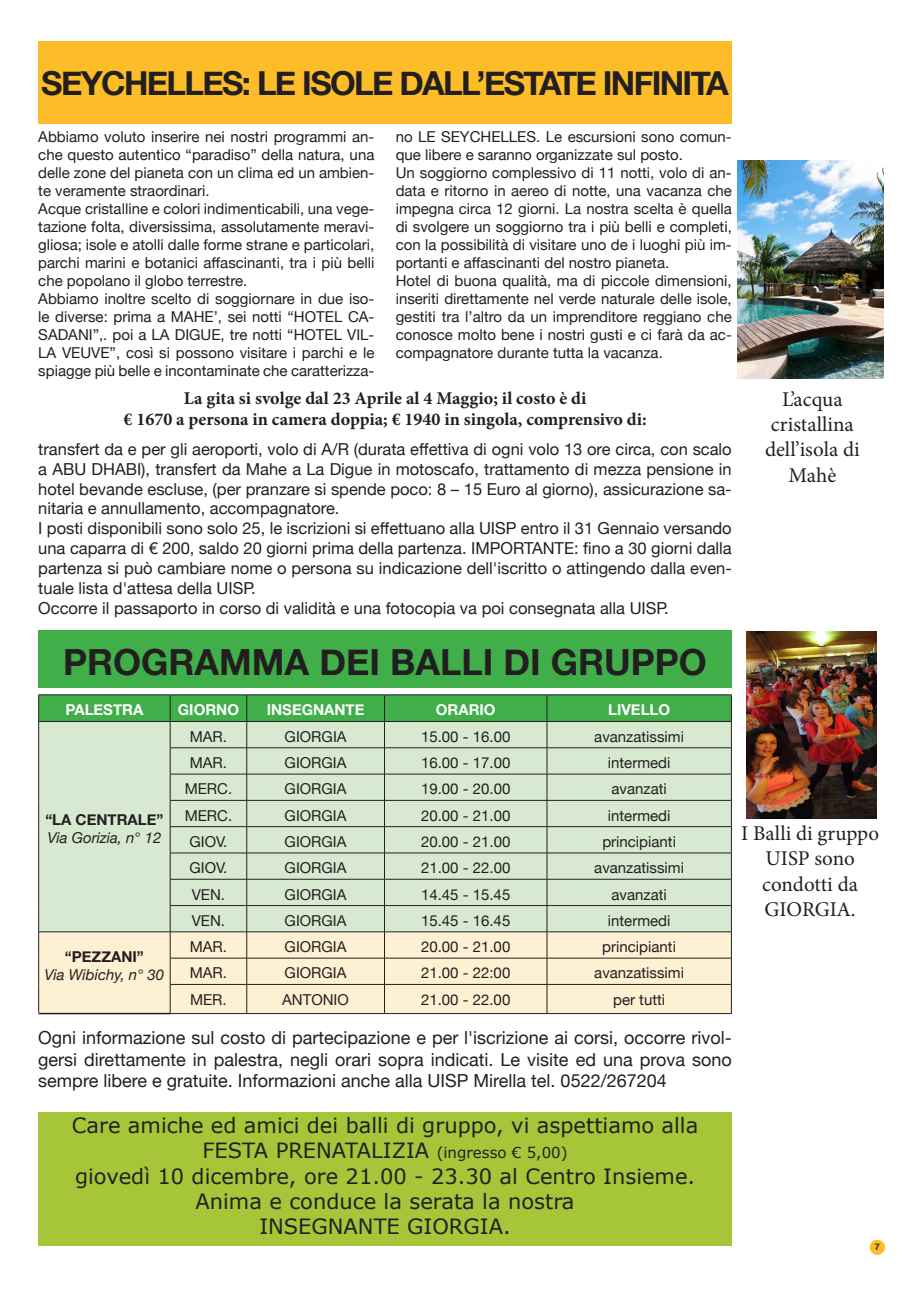
<style>
.page{position:relative;width:919px;height:1289px;background:#fff}
.page>*{position:absolute;margin:0;border:0;box-sizing:border-box;transform-origin:0 0}
.t1{font:700 36px "Helvetica Neue";color:#231f20}
.t2{font:700 33px "Helvetica Neue";letter-spacing:-.05em;color:#231f20}
.t3{font:21px/25.2px "Verdana";color:#231f20;text-align:center}
.t4{font:21px/25.2px "Minion Pro";color:#231f20;text-align:center}
.t5{font:18px/21.6px "Helvetica Neue";color:#231f20;text-align:justify}
.t6{font:700 18px/21.6px "Minion Pro";color:#231f20;text-align:center}
.t7{font:16.5px/19.8px "Helvetica Neue";color:#231f20}
.t8{font:15px/18px "Helvetica Neue";color:#231f20}
.t9{font:700 15px "Helvetica Neue";color:#fff}
.t10{font:italic 15px "Helvetica Neue";color:#231f20}
.t11{font:700 15px "Helvetica Neue";color:#231f20}
.t12{font:700 9px "Helvetica";color:#231f20}
.s1{font-size:15px}
</style>
<div class="page">
<div style="left:869px;top:1239px;width:15px;height:15px;background:#fdbd28;border-radius:50%"></div>
<hr style="left:38px;top:1012px;width:132px;height:2px;background:#231f20">
<hr style="left:38px;top:694px;width:132px;height:1px;background:#231f20">
<hr style="left:170px;top:694px;width:77px;height:1px;background:#231f20">
<hr style="left:247px;top:694px;width:137px;height:1px;background:#231f20">
<hr style="left:384px;top:694px;width:163px;height:1px;background:#231f20">
<hr style="left:547px;top:694px;width:184px;height:1px;background:#231f20">
<svg style="left:38px;top:695px;width:694px;height:318px;background:#cedec0"></svg>
<hr style="left:170px;top:1013px;width:77px;height:1px;background:#231f20">
<hr style="left:247px;top:1013px;width:137px;height:1px;background:#231f20">
<hr style="left:384px;top:1013px;width:163px;height:1px;background:#231f20">
<hr style="left:547px;top:1013px;width:184px;height:1px;background:#231f20">
<div style="left:38px;top:630px;width:693px;height:58px;background:#40ae49"></div>
<div style="left:38px;top:41px;width:693px;height:83px;background:#fdbd28"></div>
<img style="left:737px;top:161px;width:146px;height:217px">
<img style="left:746px;top:631px;width:130px;height:187px">
<div style="left:38px;top:1111px;width:693px;height:134px;background:#a6c539"></div>
<h2 class="t2" style="left:41px;top:57px;width:689px">SEYCHELLES: LE ISOLE DALL’ESTATE INFINITA</h2>
<p class="t8" style="left:38px;top:129px;width:337px">Abbiamo voluto inserire nei nostri programmi an&shy;che questo autentico “paradiso” della natura, una delle zone del pianeta con un clima ed un ambien&shy;te veramente straordinari.<br>Acque cristalline e colori indimenticabili, una vege&shy;tazione folta, diversissima, assolutamente meravi&shy;gliosa; isole e atolli dalle forme strane e particolari, parchi marini e botanici affascinanti, tra i più belli che popolano il globo terrestre.<br>Abbiamo inoltre scelto di soggiornare in due iso&shy;le diverse: prima a MAHE’, sei notti “HOTEL CA-SADANI”,. poi a LA DIGUE, tre notti “HOTEL VIL-LA VEUVE”, così si possono visitare i parchi e le spiagge più belle e incontaminate che caratterizza-</p>
<p class="t8" style="left:395px;top:129px;width:337px">no LE SEYCHELLES. Le escursioni sono comun&shy;que libere e saranno organizzate sul posto.<br>Un soggiorno complessivo di 11 notti, volo di an&shy;data e ritorno in aereo di notte, una vacanza che impegna circa 12 giorni. La nostra scelta è quella di svolgere un soggiorno tra i più belli e completi, con la possibilità di visitare uno de i luoghi più im&shy;portanti e affascinanti del nostro pianeta.<br>Hotel di buona qualità, ma di piccole dimensioni, inseriti direttamente nel verde naturale delle isole, gestiti tra l’altro da un imprenditore reggiano che conosce molto bene i nostri gusti e ci farà da ac&shy;compagnatore durante tutta la vacanza.</p>
<p class="t6" style="left:123px;top:387px;width:524px">La gita si svolge dal 23 Aprile al 4 Maggio; il costo è di<br>€ 1670 a persona in camera doppia; € 1940 in singola, comprensivo di:</p>
<p class="t7" style="left:38px;top:440px;width:695px">transfert da e per gli aeroporti, volo di A/R (durata effettiva di ogni volo 13 ore circa, con scalo a ABU DHABI), transfert da Mahe a La Digue in motoscafo, trattamento di mezza pensione in hotel bevande escluse, (per pranzare si spende poco: 8 – 15 Euro al giorno), assicurazione sa&shy;nitaria e annullamento, accompagnatore.<br>I posti disponibili sono solo 25, le iscrizioni si effettuano alla UISP entro il 31 Gennaio versando una caparra di € 200, saldo 20 giorni prima della partenza. IMPORTANTE: fino a 30 giorni dalla partenza si può cambiare nome o persona su indicazione dell'iscritto o attingendo dalla even&shy;tuale lista d'attesa della UISP.<br>Occorre il passaporto in corso di validità e una fotocopia va poi consegnata alla UISP.</p>
<h3 class="t4" style="left:765px;top:387px;width:96px">L’acqua cristallina dell’isola di<br>Mahè</h3>
<h1 class="t1" style="left:63px;top:634px;width:593px">PROGRAMMA DEI BALLI DI GRUPPO</h1>
<p class="t9" style="left:65px;top:698px;width:79px">PALESTRA</p>
<p class="t9" style="left:178px;top:698px;width:61px">GIORNO</p>
<p class="t9" style="left:267px;top:698px;width:89px">INSEGNANTE</p>
<p class="t9" style="left:436px;top:698px;width:60px">ORARIO</p>
<p class="t9" style="left:608px;top:698px;width:62px">LIVELLO</p>
<p class="t11" style="left:45px;top:807px;width:120px">“LA CENTRALE”</p>
<p class="t10" style="left:47px;top:826px;width:115px">Via Gorizia, n° 12</p>
<p class="t11" style="left:65px;top:944px;width:80px">“PEZZANI”</p>
<p class="t10" style="left:45px;top:963px;width:121px">Via Wibichy, n° 30</p>
<p class="t8" style="left:190px;top:728px;width:39px">MAR.</p>
<p class="t8" style="left:284px;top:728px;width:63px">GIORGIA</p>
<p class="t8" style="left:421px;top:728px;width:91px">15.00 - 16.00</p>
<p class="t8" style="left:594px;top:728px;width:91px">avanzatissimi</p>
<p class="t8" style="left:190px;top:754px;width:39px">MAR.</p>
<p class="t8" style="left:284px;top:754px;width:63px">GIORGIA</p>
<p class="t8" style="left:421px;top:754px;width:91px">16.00 - 17.00</p>
<p class="t8" style="left:608px;top:754px;width:64px">intermedi</p>
<p class="t8" style="left:185px;top:781px;width:49px">MERC.</p>
<p class="t8" style="left:284px;top:781px;width:63px">GIORGIA</p>
<p class="t8" style="left:421px;top:781px;width:91px">19.00 - 20.00</p>
<p class="t8" style="left:611px;top:781px;width:57px">avanzati</p>
<p class="t8" style="left:185px;top:807px;width:49px">MERC.</p>
<p class="t8" style="left:284px;top:807px;width:63px">GIORGIA</p>
<p class="t8" style="left:421px;top:807px;width:91px">20.00 - 21.00</p>
<p class="t8" style="left:608px;top:807px;width:64px">intermedi</p>
<p class="t8" style="left:189px;top:833px;width:40px">GIOV.</p>
<p class="t8" style="left:284px;top:833px;width:63px">GIORGIA</p>
<p class="t8" style="left:421px;top:833px;width:91px">20.00 - 21.00</p>
<p class="t8" style="left:602px;top:833px;width:75px">principianti</p>
<p class="t8" style="left:189px;top:859px;width:40px">GIOV.</p>
<p class="t8" style="left:284px;top:859px;width:63px">GIORGIA</p>
<p class="t8" style="left:421px;top:859px;width:91px">21.00 - 22.00</p>
<p class="t8" style="left:594px;top:859px;width:91px">avanzatissimi</p>
<p class="t8" style="left:192px;top:886px;width:35px">VEN.</p>
<p class="t8" style="left:284px;top:886px;width:63px">GIORGIA</p>
<p class="t8" style="left:421px;top:886px;width:91px">14.45 - 15.45</p>
<p class="t8" style="left:611px;top:886px;width:57px">avanzati</p>
<p class="t8" style="left:192px;top:912px;width:35px">VEN.</p>
<p class="t8" style="left:284px;top:912px;width:63px">GIORGIA</p>
<p class="t8" style="left:421px;top:912px;width:91px">15.45 - 16.45</p>
<p class="t8" style="left:608px;top:912px;width:64px">intermedi</p>
<p class="t8" style="left:190px;top:938px;width:39px">MAR.</p>
<p class="t8" style="left:284px;top:938px;width:63px">GIORGIA</p>
<p class="t8" style="left:421px;top:938px;width:91px">20.00 - 21.00</p>
<p class="t8" style="left:602px;top:938px;width:75px">principianti</p>
<p class="t8" style="left:190px;top:964px;width:39px">MAR.</p>
<p class="t8" style="left:284px;top:964px;width:63px">GIORGIA</p>
<p class="t8" style="left:421px;top:964px;width:91px">21.00 - 22:00</p>
<p class="t8" style="left:594px;top:964px;width:91px">avanzatissimi</p>
<p class="t8" style="left:190px;top:991px;width:38px">MER.</p>
<p class="t8" style="left:282px;top:991px;width:68px">ANTONIO</p>
<p class="t8" style="left:421px;top:991px;width:91px">21.00 - 22.00</p>
<p class="t8" style="left:613px;top:991px;width:53px">per tutti</p>
<p class="t5" style="left:38px;top:1027px;width:695px">Ogni informazione sul costo di partecipazione e per l'iscrizione ai corsi, occorre rivol&shy;gersi direttamente in palestra, negli orari sopra indicati. Le visite ed una prova sono sempre libere e gratuite. Informazioni anche alla UISP Mirella tel. 0522/267204</p>
<h3 class="t3" style="left:72px;top:1113px;width:628px">Care amiche ed amici dei balli di gruppo, vi aspettiamo alla FESTA PRENATALIZIA <span class="s1">(ingresso € 5,00)<br></span>giovedì 10 dicembre, ore 21.00 - 23.30 al Centro Insieme.<br>Anima e conduce la serata la nostra<br>INSEGNANTE GIORGIA.</h3>
<h3 class="t4" style="left:741px;top:821px;width:139px">I Balli di gruppo<br>UISP sono condotti da<br>GIORGIA.</h3>
<p class="t12" style="left:874px;top:1239px;width:7px">7</p>
</div>
